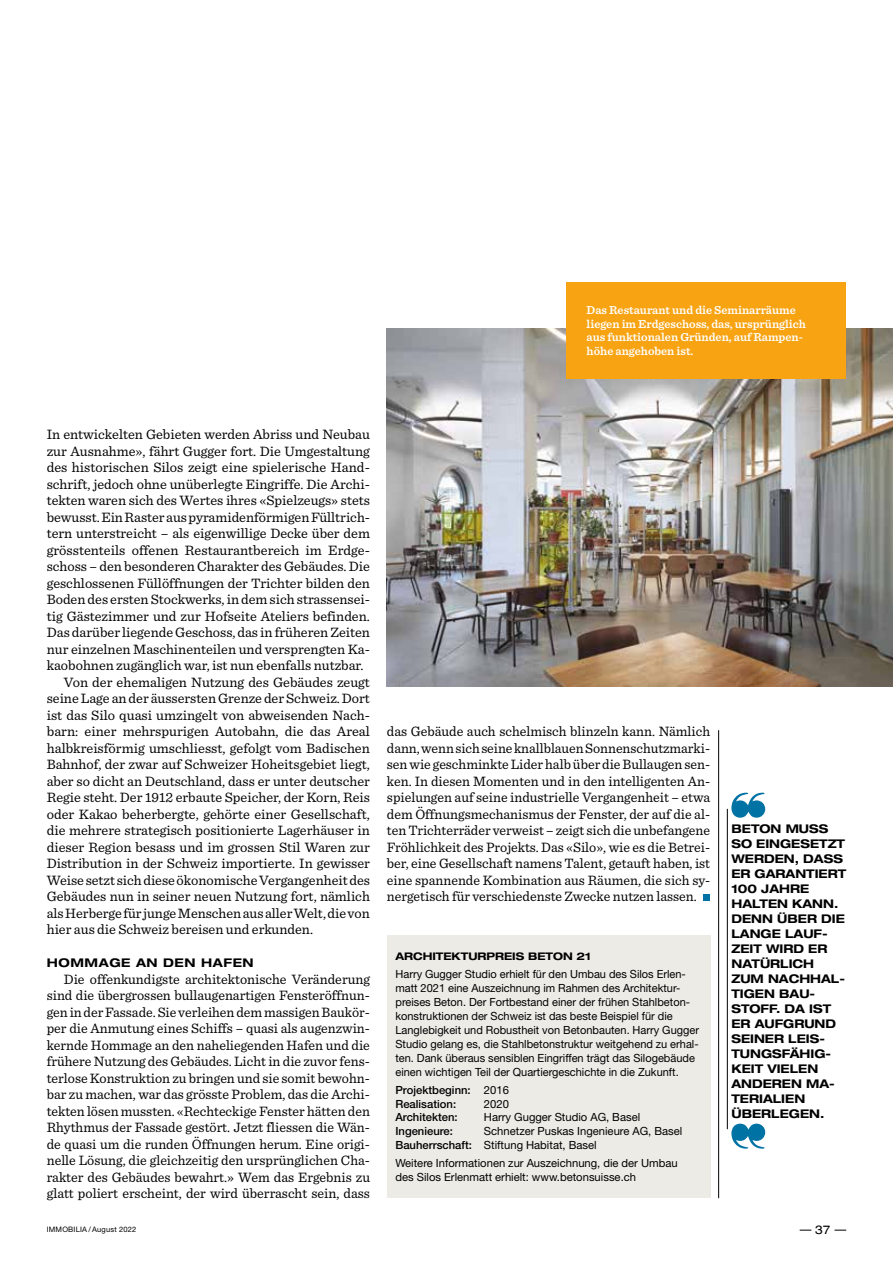
<style>
.page{position:relative;width:893px;height:1263px;background:#fff}
.page>*{position:absolute;margin:0;border:0;box-sizing:border-box;transform-origin:0 0}
.t1{font:14.25px/16.5px "Sentinel";color:#000;text-align:justify}
.t2{font:700 expanded 12px/15px "Helvetica Neue LT Std";color:#000}
.t3{font:600 12px/13.5px "Sentinel";color:#fff}
.t4{font:700 expanded 12px "Helvetica Neue LT Std";letter-spacing:.05em;color:#000}
.t5{font:expanded 12px "Helvetica Neue LT Std";color:#000}
.t6{font:11.25px/13.8px "Helvetica Neue LT Std";color:#000}
.t7{font:500 11.25px/13.8px "Helvetica Neue LT Std";color:#000}
.t8{font:700 expanded 10.5px "Helvetica Neue LT Std";color:#000}
.t9{font:7.5px "Helvetica Neue LT Std";letter-spacing:.025em;color:#000}
.s1{font-weight:400}
.s2{font-weight:500}
</style>
<div class="page">
<svg style="left:834px;top:1230px;width:12px;height:1px"></svg>
<hr style="left:718px;top:730px;width:1px;height:468px;background:#000">
<img style="left:387px;top:328px;width:506px;height:359px">
<div style="left:566px;top:282px;width:280px;height:97px;background:#f7a312"></div>
<div style="left:387px;top:936px;width:323px;height:262px;background:#edebe6"></div>
<svg style="left:731px;top:793px;width:34px;height:25px"></svg>
<svg style="left:731px;top:1124px;width:34px;height:25px"></svg>
<hr style="left:727px;top:809px;width:1px;height:320px;background:#000">
<svg style="left:704px;top:895px;width:6px;height:6px"></svg>
<p class="t3" style="left:587px;top:303px;width:221px">Das Restaurant und die Seminarräume liegen im Erdgeschoss, das, ursprünglich aus funktionalen Gründen, auf Rampen&shy;höhe angehoben ist.</p>
<p class="t1" style="left:47px;top:425px;width:325px">In entwickelten Gebieten werden Abriss und Neubau</p>
<p class="t1" style="left:47px;top:442px;width:325px">zur Ausnahme», fährt Gugger fort. Die Umgestaltung</p>
<p class="t1" style="left:47px;top:458px;width:325px">des historischen Silos zeigt eine spielerische Hand-</p>
<p class="t1" style="left:47px;top:475px;width:325px">schrift, jedoch ohne unüberlegte Eingriffe. Die Archi-</p>
<p class="t1" style="left:47px;top:491px;width:325px">tekten waren sich des Wertes ihres «Spielzeugs» stets</p>
<p class="t1" style="left:47px;top:508px;width:325px">bewusst. Ein Raster aus pyramidenförmigen Fülltrich-</p>
<p class="t1" style="left:47px;top:524px;width:325px">tern unterstreicht – als eigenwillige Decke über dem</p>
<p class="t1" style="left:47px;top:541px;width:325px">grösstenteils offenen Restaurantbereich im Erdge-</p>
<p class="t1" style="left:47px;top:557px;width:325px">schoss – den besonderen Charakter des Gebäudes. Die</p>
<p class="t1" style="left:47px;top:574px;width:325px">geschlossenen Füllöffnungen der Trichter bilden den</p>
<p class="t1" style="left:47px;top:590px;width:325px">Boden des ersten Stockwerks, in dem sich strassensei-</p>
<p class="t1" style="left:47px;top:607px;width:325px">tig Gästezimmer und zur Hofseite Ateliers befinden.</p>
<p class="t1" style="left:47px;top:623px;width:325px">Das darüber liegende Geschoss, das in früheren Zeiten</p>
<p class="t1" style="left:47px;top:640px;width:325px">nur einzelnen Maschinenteilen und versprengten Ka-</p>
<p class="t1" style="left:47px;top:656px;width:318px">kaobohnen zugänglich war, ist nun ebenfalls nutzbar.</p>
<p class="t1" style="left:64px;top:673px;width:308px">Von der ehemaligen Nutzung des Gebäudes zeugt</p>
<p class="t1" style="left:47px;top:689px;width:325px">seine Lage an der äussersten Grenze der Schweiz. Dort</p>
<p class="t1" style="left:47px;top:706px;width:325px">ist das Silo quasi umzingelt von abweisenden Nach-</p>
<p class="t1" style="left:47px;top:722px;width:325px">barn: einer mehrspurigen Autobahn, die das Areal</p>
<p class="t1" style="left:47px;top:739px;width:325px">halbkreisförmig umschliesst, gefolgt vom Badischen</p>
<p class="t1" style="left:47px;top:755px;width:325px">Bahnhof, der zwar auf Schweizer Hoheitsgebiet liegt,</p>
<p class="t1" style="left:47px;top:772px;width:325px">aber so dicht an Deutschland, dass er unter deutscher</p>
<p class="t1" style="left:47px;top:788px;width:325px">Regie steht. Der 1912 erbaute Speicher, der Korn, Reis</p>
<p class="t1" style="left:47px;top:805px;width:325px">oder Kakao beherbergte, gehörte einer Gesellschaft,</p>
<p class="t1" style="left:47px;top:821px;width:325px">die mehrere strategisch positionierte Lagerhäuser in</p>
<p class="t1" style="left:47px;top:838px;width:325px">dieser Region besass und im grossen Stil Waren zur</p>
<p class="t1" style="left:47px;top:854px;width:325px">Distribution in der Schweiz importierte. In gewisser</p>
<p class="t1" style="left:47px;top:871px;width:325px">Weise setzt sich diese ökonomische Vergangenheit des</p>
<p class="t1" style="left:47px;top:887px;width:325px">Gebäudes nun in seiner neuen Nutzung fort, nämlich</p>
<p class="t1" style="left:47px;top:904px;width:324px">als Herberge für junge Menschen aus aller Welt, die von</p>
<p class="t1" style="left:47px;top:920px;width:268px">hier aus die Schweiz bereisen und erkunden.</p>
<p class="t4" style="left:47px;top:955px;width:208px">HOMMAGE AN DEN HAFEN</p>
<p class="t1" style="left:47px;top:970px;width:325px;text-indent:17px">Die offenkundigste architektonische Veränderung sind die übergrossen bullaugenartigen Fensteröffnun&shy;gen in der Fassade. Sie verleihen dem massigen Baukör&shy;per die Anmutung eines Schiffs – quasi als augenzwin&shy;kernde Hommage an den naheliegenden Hafen und die frühere Nutzung des Gebäudes. Licht in die zuvor fens&shy;terlose Konstruktion zu bringen und sie somit bewohn&shy;bar zu machen, war das grösste Problem, das die Archi&shy;tekten lösen mussten. «Rechteckige Fenster hätten den Rhythmus der Fassade gestört. Jetzt fliessen die Wän&shy;de quasi um die runden Öffnungen herum. Eine origi&shy;nelle Lösung, die gleichzeitig den ursprünglichen Cha&shy;rakter des Gebäudes bewahrt.» Wem das Ergebnis zu glatt poliert erscheint, der wird überrascht sein, dass</p>
<p class="t1" style="left:387px;top:722px;width:325px">das Gebäude auch schelmisch blinzeln kann. Nämlich dann, wenn sich seine knallblauen Sonnenschutzmarki&shy;sen wie geschminkte Lider halb über die Bullaugen sen&shy;ken. In diesen Momenten und in den intelligenten An&shy;spielungen auf seine industrielle Vergangenheit – etwa dem Öffnungsmechanismus der Fenster, der auf die al&shy;ten Trichterräder verweist – zeigt sich die unbefangene Fröhlichkeit des Projekts. Das «Silo», wie es die Betrei&shy;ber, eine Gesellschaft namens Talent, getauft haben, ist eine spannende Kombination aus Räumen, die sich sy&shy;nergetisch für verschiedenste Zwecke nutzen lassen.</p>
<p class="t8" style="left:395px;top:950px;width:197px">ARCHITEKTURPREIS BETON 21</p>
<p class="t6" style="left:395px;top:967px;width:305px">Harry Gugger Studio erhielt für den Umbau des Silos Erlen&shy;matt 2021 eine Auszeichnung im Rahmen des Architektur&shy;preises Beton. Der Fortbestand einer der frühen Stahlbeton&shy;konstruktionen der Schweiz ist das beste Beispiel für die Langlebigkeit und Robustheit von Betonbauten. Harry Gugger Studio gelang es, die Stahlbetonstruktur weitgehend zu erhal&shy;ten. Dank überaus sensiblen Eingriffen trägt das Silogebäude einen wichtigen Teil der Quartiergeschichte in die Zukunft.</p>
<p class="t7" style="left:395px;top:1083px;width:115px">Projektbeginn: <span class="s1">2016<br></span>Realisation:</p>
<p class="t6" style="left:484px;top:1096px;width:27px">2020</p>
<p class="t7" style="left:395px;top:1110px;width:64px">Architekten:</p>
<p class="t6" style="left:484px;top:1110px;width:158px">Harry Gugger Studio AG, Basel</p>
<p class="t7" style="left:395px;top:1124px;width:59px">Ingenieure:</p>
<p class="t6" style="left:395px;top:1124px;width:288px;text-indent:89px">Schnetzer Puskas Ingenieure AG, Basel<br><span class="s2">Bauherrschaft:</span> Stiftung Habitat, Basel</p>
<p class="t6" style="left:395px;top:1156px;width:284px">Weitere Informationen zur Auszeichnung, die der Umbau des Silos Erlenmatt erhielt: www.betonsuisse.ch</p>
<p class="t2" style="left:731px;top:820px;width:116px">BETON MUSS<br>SO EINGESETZT<br>WERDEN, DASS<br>ER GARANTIERT<br>100 JAHRE<br>HALTEN KANN.<br>DENN ÜBER DIE<br>LANGE LAUF-<br>ZEIT WIRD ER<br>NATÜRLICH<br>ZUM NACHHAL-<br>TIGEN BAU-<br>STOFF. DA IST<br>ER AUFGRUND<br>SEINER LEIS-<br>TUNGSFÄHIG-<br>KEIT VIELEN<br>ANDEREN MA-<br>TERIALIEN<br>ÜBERLEGEN.</p>
<p class="t9" style="left:47px;top:1225px;width:91px">IMMOBILIA / August 2022</p>
<p class="t5" style="left:815px;top:1222px;width:17px">37</p>
</div>
